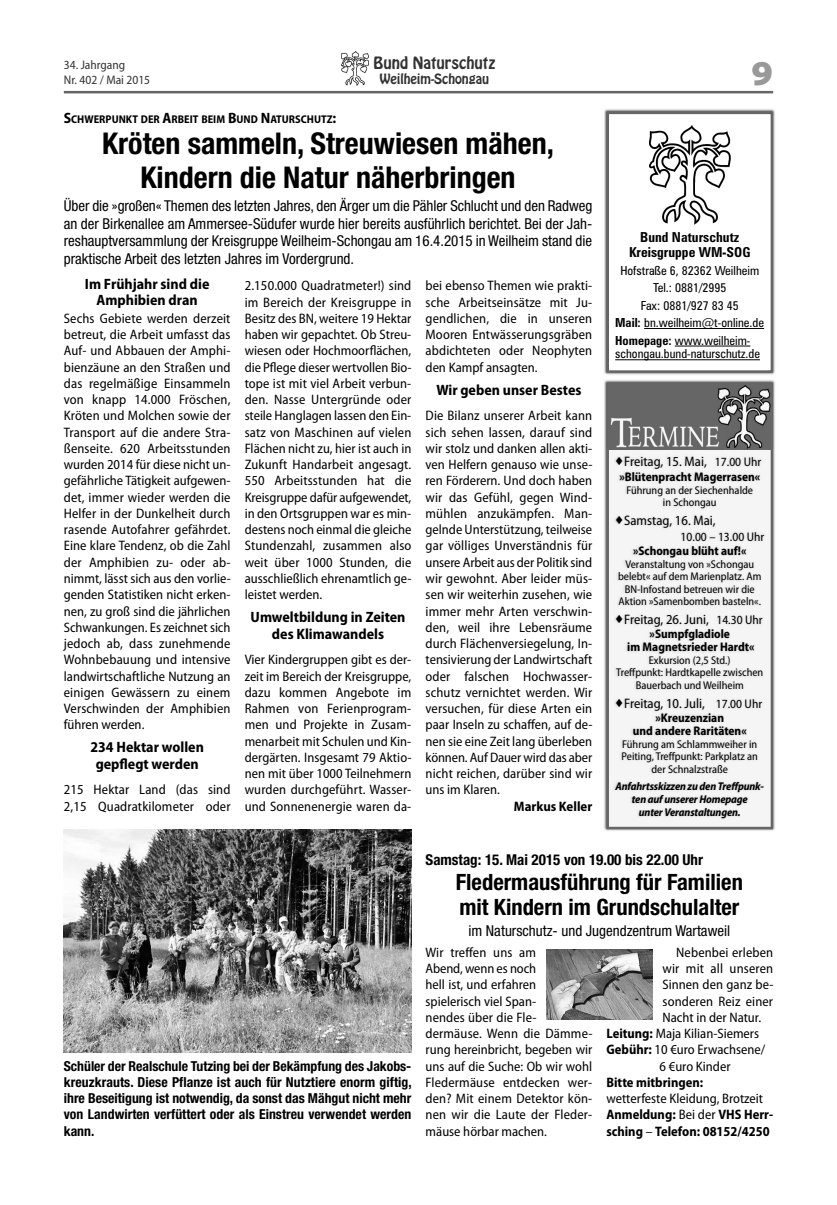
<style>
.page{position:relative;width:837px;height:1205px;background:#fff}
.page>*{position:absolute;margin:0;border:0;box-sizing:border-box;transform-origin:0 0}
.t1{font:900 semi-expanded 35px "Myriad Pro";color:#999}
.t2{font:700 condensed 30px/33.8px "Helvetica Neue";color:#000;text-align:center}
.t3{font:700 condensed 22.5px/25px "Helvetica Neue";color:#000}
.t4{font:condensed 15px/17.5px "Helvetica Neue";color:#000;text-align:justify}
.t5{font:700 semi-condensed 15px/16.1px "Myriad Pro";color:#000;text-align:center}
.t6{font:700 condensed 15px "Helvetica Neue";color:#000}
.t7{font:15px "Hobo";color:#333}
.t8{font:semi-condensed 13.75px/16.2px "Myriad Pro";letter-spacing:.005em;color:#000;text-align:justify}
.t9{font:700 condensed 13.75px/16.2px "Helvetica Neue";letter-spacing:.005em;color:#000;text-align:justify}
.t10{font:700 semi-condensed 13.75px/16.2px "Myriad Pro";color:#000}
.t11{font:700 condensed 13.75px/15px "Zurich BT";color:#000;text-align:center}
.t12{font:condensed 12.5px "Zurich BT";color:#000}
.t13{font:700 semi-condensed 12.5px/13.5px "Myriad Pro";color:#000;text-align:center}
.t14{font:semi-condensed 12.5px/15px "Myriad Pro";color:#333}
.t15{font:12.5px "Hobo";color:#333}
.t16{font:semi-condensed 12.5px "Myriad Pro";color:#000}
.t17{font:semi-condensed 11.25px/12.5px "Myriad Pro";color:#000;text-align:center}
.t18{font:italic 700 semi-condensed 11.25px/13.2px "Myriad Pro";letter-spacing:-.015em;color:#000;text-align:center}
.t19{font:700 semi-condensed 11.25px "Myriad Pro";color:#000}
.s1{font-size:15px}
.s2{font-weight:700}
.s3{font-family:"Menlo";font-stretch:normal}
.s4{font-size:12.5px}
.s5{font-weight:400}
</style>
<div class="page">
<hr style="left:64px;top:91px;width:708px;height:2px;background:#666">
<img style="left:341px;top:51px;width:28px;height:34px">
<img style="left:604px;top:109px;width:171px;height:339px">
<img style="left:608px;top:385px;width:162px;height:63px">
<img style="left:604px;top:448px;width:171px;height:383px">
<img style="left:606px;top:448px;width:166px;height:381px">
<img style="left:608px;top:448px;width:162px;height:2px">
<img style="left:604px;top:377px;width:171px;height:1px">
<div style="left:608px;top:114px;width:162px;height:256px;background:#fff"></div>
<div style="left:606px;top:112px;width:166px;height:261px;border:2px solid #666"></div>
<img style="left:649px;top:125px;width:81px;height:100px">
<hr style="left:644px;top:328px;width:119px;height:1px;background:#000">
<hr style="left:674px;top:346px;width:76px;height:1px;background:#000">
<hr style="left:615px;top:359px;width:144px;height:1px;background:#000">
<img style="left:546px;top:949px;width:106px;height:70px">
<img style="left:64px;top:829px;width:348px;height:223px">
<p class="t7" style="left:373px;top:57px;width:123px">Bund Naturschutz</p>
<p class="t15" style="left:379px;top:74px;width:111px">Weilheim-Schongau</p>
<p class="t14" style="left:64px;top:58px;width:88px">34. Jahrgang<br>Nr. 402 / Mai 2015</p>
<h1 class="t1" style="left:751px;top:60px;width:23px">9</h1>
<p class="t19" style="left:64px;top:115px;width:274px"><span class="s1">S</span>chwerpunkt der <span class="s1">A</span>rbeit beim <span class="s1">b</span>und <span class="s1">n</span>AturSchutz<span class="s1">:</span></p>
<h2 class="t2" style="left:102px;top:129px;width:453px">Kröten sammeln, Streuwiesen mähen,<br>Kindern die Natur näherbringen</h2>
<p class="t4" style="left:64px;top:199px;width:529px">Über die »großen« Themen des letzten Jahres, den Ärger um die Pähler Schlucht und den Radweg an der Birkenallee am Ammersee-Südufer wurde hier bereits ausführlich berichtet. Bei der Jah&shy;reshauptversammlung der Kreisgruppe Weilheim-Schongau am 16.4.2015 in Weilheim stand die praktische Arbeit des letzten Jahres im Vordergrund.</p>
<p class="t5" style="left:85px;top:277px;width:126px">im Frühjahr sind die<br>Amphibien dran</p>
<p class="t8" style="left:64px;top:311px;width:168px">Sechs Gebiete werden derzeit betreut, die Arbeit umfasst das Auf- und Abbauen der Amphi&shy;bienzäune an den Straßen und das regelmäßige Einsammeln von knapp 14.000 Fröschen, Kröten und Molchen sowie der Transport auf die andere Stra&shy;ßenseite. 620 Arbeitsstunden wurden 2014 für diese nicht un&shy;gefährliche Tätigkeit aufgewen&shy;det, immer wieder werden die Helfer in der Dunkelheit durch rasende Autofahrer gefährdet.<br>Eine klare Tendenz, ob die Zahl der Amphibien zu- oder ab&shy;nimmt, lässt sich aus den vorlie&shy;genden Statistiken nicht erken&shy;nen, zu groß sind die jährlichen Schwankungen. Es zeichnet sich jedoch ab, dass zunehmende Wohnbebauung und intensive landwirtschaftliche Nutzung an einigen Gewässern zu einem Verschwinden der Amphibien führen werden.</p>
<p class="t5" style="left:90px;top:740px;width:115px">234 hektar wollen gepflegt werden</p>
<p class="t8" style="left:64px;top:783px;width:168px">215 Hektar Land (das sind<br>2,15 Quadratkilometer oder</p>
<p class="t8" style="left:244px;top:279px;width:168px">2.150.000 Quadratmeter!) sind im Bereich der Kreisgruppe in Besitz des BN, weitere 19 Hektar haben wir gepachtet. Ob Streu&shy;wiesen oder Hochmoorflächen, die Pflege dieser wertvollen Bio&shy;tope ist mit viel Arbeit verbun&shy;den. Nasse Untergründe oder steile Hanglagen lassen den Ein&shy;satz von Maschinen auf vielen Flächen nicht zu, hier ist auch in Zukunft Handarbeit angesagt.<br>550 Arbeitsstunden hat die Kreisgruppe dafür aufgewendet, in den Ortsgruppen war es min&shy;destens noch einmal die gleiche Stundenzahl, zusammen also weit über 1000 Stunden, die ausschließlich ehrenamtlich ge&shy;leistet werden.</p>
<p class="t5" style="left:250px;top:610px;width:156px">umweltbildung in zeiten des klimawandels</p>
<p class="t8" style="left:244px;top:653px;width:168px">Vier Kindergruppen gibt es der&shy;zeit im Bereich der Kreisgruppe, dazu kommen Angebote im Rahmen von Ferienprogram&shy;men und Projekte in Zusam&shy;menarbeit mit Schulen und Kin&shy;dergärten. Insgesamt 79 Aktio&shy;nen mit über 1000 Teilnehmern wurden durchgeführt. Wasser&shy;und Sonnenenergie waren da-</p>
<p class="t8" style="left:425px;top:279px;width:168px">bei ebenso Themen wie prakti&shy;sche Arbeitseinsätze mit Ju&shy;gendlichen, die in unseren Mooren Entwässerungsgräben abdichteten oder Neophyten den Kampf ansagten.</p>
<p class="t5" style="left:436px;top:383px;width:146px">wir geben unser bestes</p>
<p class="t8" style="left:425px;top:409px;width:168px">Die Bilanz unserer Arbeit kann sich sehen lassen, darauf sind wir stolz und danken allen akti&shy;ven Helfern genauso wie unse&shy;ren Förderern. Und doch haben wir das Gefühl, gegen Wind&shy;mühlen anzukämpfen. Man&shy;gelnde Unterstützung, teilweise gar völliges Unverständnis für unsere Arbeit aus der Politik sind wir gewohnt. Aber leider müs&shy;sen wir weiterhin zusehen, wie immer mehr Arten verschwin&shy;den, weil ihre Lebensräume durch Flächenversiegelung, In&shy;tensivierung der Landwirtschaft oder falschen Hochwasser&shy;schutz vernichtet werden. Wir versuchen, für diese Arten ein paar Inseln zu schaffen, auf de&shy;nen sie eine Zeit lang überleben können. Auf Dauer wird das aber nicht reichen, darüber sind wir uns im Klaren.</p>
<p class="t10" style="left:513px;top:799px;width:80px">markus keller</p>
<p class="t11" style="left:628px;top:231px;width:123px">Bund Naturschutz<br>Kreisgruppe WM-SOG</p>
<p class="t12" style="left:620px;top:266px;width:140px">Hofstraße 6, 82362 Weilheim</p>
<p class="t12" style="left:652px;top:283px;width:75px">Tel.: 0881/2995</p>
<p class="t12" style="left:640px;top:301px;width:99px">Fax: 0881/927 83 45</p>
<p class="t12" style="left:615px;top:318px;width:150px"><span class="s2">Mail:</span> bn.weilheim@t-online.de</p>
<p class="t12" style="left:615px;top:336px;width:137px"><span class="s2">Homepage:</span> www.weilheim-</p>
<p class="t12" style="left:615px;top:349px;width:146px">schongau.bund-naturschutz.de</p>
<p class="t8" style="left:615px;top:454px;width:147px"><span class="s3">♦</span>Freitag, 15. Mai, <span class="s4">17.00 Uhr</span></p>
<p class="t13" style="left:619px;top:471px;width:142px">»blütenpracht magerrasen«</p>
<p class="t17" style="left:626px;top:485px;width:128px">Führung an der Siechenhalde in Schongau</p>
<p class="t8" style="left:615px;top:514px;width:102px"><span class="s3">♦</span>Samstag, 16. Mai,</p>
<p class="t16" style="left:680px;top:532px;width:85px">10.00 – 13.00 Uhr</p>
<p class="t13" style="left:632px;top:545px;width:115px">»Schongau blüht auf!«</p>
<p class="t17" style="left:618px;top:559px;width:145px">Veranstaltung von »Schongau belebt« auf dem Marienplatz. Am<br>BN-Infostand betreuen wir die<br>Aktion »Samenbomben basteln«.</p>
<p class="t8" style="left:615px;top:613px;width:149px"><span class="s3">♦</span>Freitag, 26. Juni, <span class="s4">14.30 Uhr</span></p>
<p class="t13" style="left:627px;top:628px;width:129px">»Sumpfgladiole<br>im magnetsrieder hardt«</p>
<p class="t17" style="left:616px;top:655px;width:149px">Exkursion (2,5 Std.)<br>Treffpunkt: Hardtkapelle zwischen<br>Bauerbach und Weilheim</p>
<p class="t8" style="left:615px;top:696px;width:148px"><span class="s3">♦</span>Freitag, 10. Juli, <span class="s4">17.00 Uhr</span></p>
<p class="t13" style="left:632px;top:711px;width:115px">»kreuzenzian<br>und andere raritäten«</p>
<p class="t17" style="left:621px;top:738px;width:138px">Führung am Schlammweiher in<br>Peiting, Treffpunkt: Parkplatz an der Schnalzstraße</p>
<p class="t18" style="left:615px;top:780px;width:150px">Anfahrtsskizzen zu den Treffpunk&shy;ten auf unserer Homepage<br>unter Veranstaltungen.</p>
<p class="t9" style="left:64px;top:1059px;width:349px">Schüler der Realschule Tutzing bei der Bekämpfung des Jakobs&shy;kreuzkrauts. Diese Pflanze ist auch für Nutztiere enorm giftig, ihre Beseitigung ist notwendig, da sonst das Mähgut nicht mehr von Landwirten verfüttert oder als Einstreu verwendet werden kann.</p>
<p class="t6" style="left:425px;top:854px;width:279px">Samstag: 15. Mai 2015 von 19.00 bis 22.00 Uhr</p>
<h3 class="t3" style="left:455px;top:871px;width:288px">Fledermausführung für Familien mit Kindern im Grundschulalter</h3>
<p class="t4" style="left:468px;top:923px;width:263px">im Naturschutz- und Jugendzentrum Wartaweil</p>
<p class="t8" style="left:425px;top:945px;width:168px;text-align:left">Wir treffen uns am<br>Abend, wenn es noch<br>hell ist, und erfahren spielerisch viel Span-<br>nendes über die Fle&shy;dermäuse. Wenn die Dämme&shy;rung hereinbricht, begeben wir uns auf die Suche: Ob wir wohl<br>Fledermäuse entdecken wer&shy;den? Mit einem Detektor kön&shy;nen wir die Laute der Fleder&shy;mäuse hörbar machen.</p>
<p class="t8" style="left:676px;top:945px;width:98px">Nebenbei erleben</p>
<p class="t8" style="left:662px;top:961px;width:112px">wir mit all unseren</p>
<p class="t8" style="left:662px;top:978px;width:112px">Sinnen den ganz be-</p>
<p class="t8" style="left:662px;top:994px;width:112px">sonderen Reiz einer</p>
<p class="t8" style="left:662px;top:1010px;width:100px">Nacht in der Natur.</p>
<p class="t8" style="left:606px;top:1026px;width:154px"><span class="s2">Leitung:</span> Maja Kilian-Siemers</p>
<p class="t8" style="left:606px;top:1043px;width:160px"><span class="s2">Gebühr:</span> 10 €uro Erwachsene/</p>
<p class="t8" style="left:659px;top:1059px;width:72px">6 €uro Kinder</p>
<p class="t10" style="left:606px;top:1075px;width:98px">bitte mitbringen:</p>
<p class="t10" style="left:606px;top:1091px;width:168px"><span class="s5">wetterfeste Kleidung, Brotzeit<br></span>Anmeldung: <span class="s5">Bei der</span> VhS herr&shy;sching <span class="s5">–</span> telefon: 08152/4250</p>
</div>
